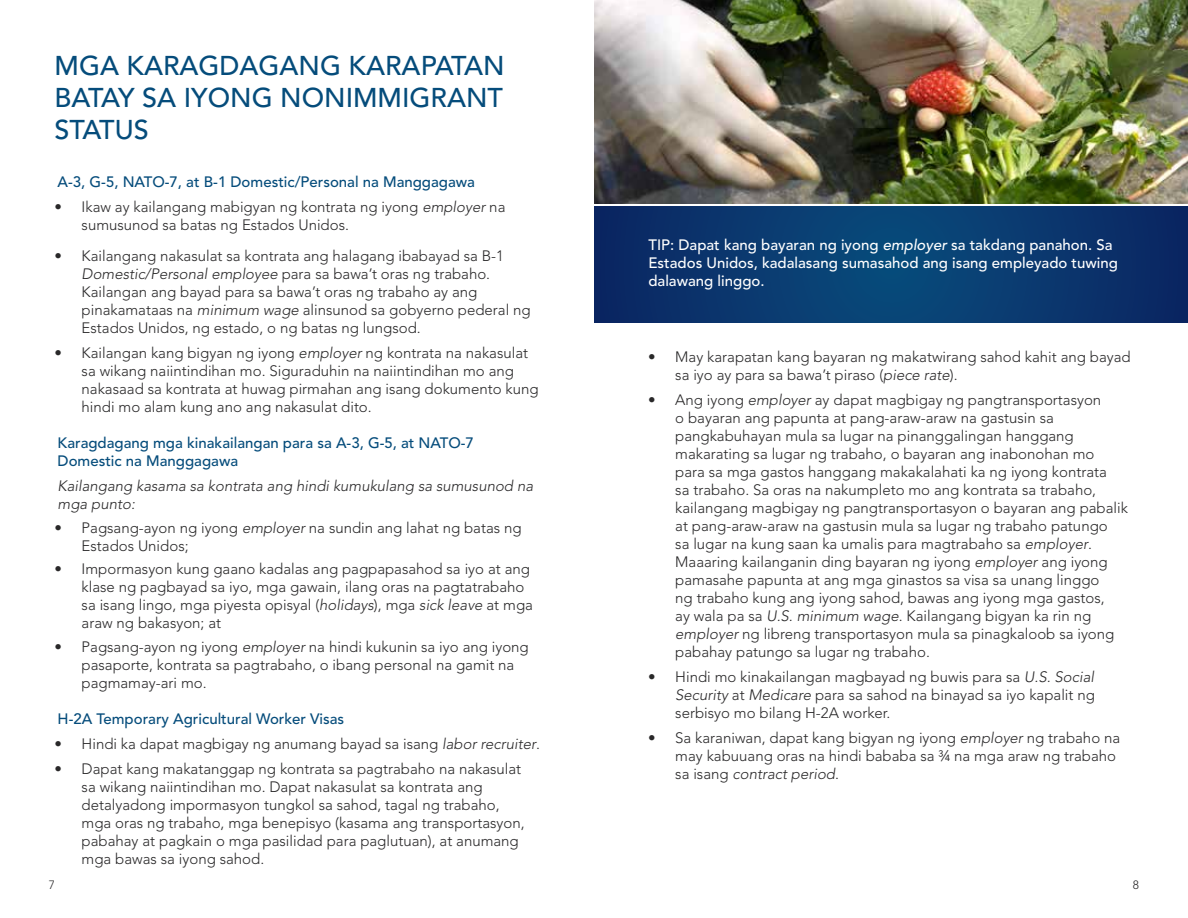
<style>
.page{position:relative;width:1188px;height:918px;background:#fff}
.page>*{position:absolute;margin:0;border:0;box-sizing:border-box;transform-origin:0 0}
.t1{font:500 27px/32.4px "Avenir";color:#054c7b;text-align:justify}
.t2{font:300 15px/18px "Avenir";color:#292829}
.t3{font:500 15px/18px "Avenir";color:#054c7b}
.t4{font:500 15px/18px "Avenir";color:#fff}
.t5{font:italic 300 15px/18px "Avenir";color:#292829}
.t6{font:300 12px "Avenir";color:#292829}
.s1{font-style:italic}
.s2{font-family:"Avenir LT Std";font-style:italic}
</style>
<div class="page">
<img style="left:594px;top:0;width:594px;height:204px">
<svg style="left:594px;top:207px;width:594px;height:116px;background:#09376e"></svg>
<h1 class="t1" style="left:55px;top:50px;width:452px">MGA KARAGDAGANG KARAPATAN BATAY SA IYONG NONIMMIGRANT STATUS</h1>
<p class="t3" style="left:58px;top:173px;width:419px">A-3, G-5, NATO-7, at B-1 Domestic/Personal na Manggagawa</p>
<p class="t2" style="left:82px;top:197px;width:425px;text-indent:-27px">• Ikaw ay kailangang mabigyan ng kontrata ng iyong <span class="s1">employer</span> na sumusunod sa batas ng Estados Unidos.</p>
<p class="t2" style="left:82px;top:247px;width:451px;text-indent:-27px">• Kailangang nakasulat sa kontrata ang halagang ibabayad sa B-1<br><span class="s1">Domestic/Personal employee</span> para sa bawa’t oras ng trabaho.<br>Kailangan ang bayad para sa bawa’t oras ng trabaho ay ang pinakamataas na <span class="s1">minimum wage</span> alinsunod sa gobyerno pederal ng Estados Unidos, ng estado, o ng batas ng lungsod.</p>
<p class="t2" style="left:82px;top:344px;width:458px;text-indent:-27px">• Kailangan kang bigyan ng iyong <span class="s1">employer</span> ng kontrata na nakasulat sa wikang naiintindihan mo. Siguraduhin na naiintindihan mo ang nakasaad sa kontrata at huwag pirmahan ang isang dokumento kung hindi mo alam kung ano ang nakasulat dito.</p>
<p class="t3" style="left:58px;top:434px;width:418px">Karagdagang mga kinakailangan para sa A-3, G-5, at NATO-7<br>Domestic na Manggagawa</p>
<p class="t5" style="left:58px;top:477px;width:477px">Kailangang kasama sa kontrata ang hindi kumukulang sa sumusunod na mga punto:</p>
<p class="t2" style="left:82px;top:518px;width:441px;text-indent:-27px">• Pagsang-ayon ng iyong <span class="s1">employer</span> na sundin ang lahat ng batas ng<br>Estados Unidos;</p>
<p class="t2" style="left:82px;top:560px;width:453px;text-indent:-27px">• Impormasyon kung gaano kadalas ang pagpapasahod sa iyo at ang klase ng pagbayad sa iyo, mga gawain, ilang oras na pagtatrabaho sa isang lingo, mga piyesta opisyal (<span class="s1">holidays</span>), mga <span class="s1">sick leave</span> at mga araw ng bakasyon; at</p>
<p class="t2" style="left:82px;top:638px;width:449px;text-indent:-27px">• Pagsang-ayon ng iyong <span class="s1">employer</span> na hindi kukunin sa iyo ang iyong pasaporte, kontrata sa pagtrabaho, o ibang personal na gamit na pagmamay-ari mo.</p>
<p class="t3" style="left:58px;top:710px;width:288px">H-2A Temporary Agricultural Worker Visas</p>
<p class="t2" style="left:55px;top:735px;width:487px">• Hindi ka dapat magbigay ng anumang bayad sa isang <span class="s1">labor recruiter</span>.</p>
<p class="t2" style="left:82px;top:760px;width:445px;text-indent:-27px">• Dapat kang makatanggap ng kontrata sa pagtrabaho na nakasulat sa wikang naiintindihan mo. Dapat nakasulat sa kontrata ang detalyadong impormasyon tungkol sa sahod, tagal ng trabaho, mga oras ng trabaho, mga benepisyo (kasama ang transportasyon, pabahay at pagkain o mga pasilidad para paglutuan), at anumang mga bawas sa iyong sahod.</p>
<p class="t4" style="left:648px;top:236px;width:471px">TIP: Dapat kang bayaran ng iyong <span class="s2">employer</span> sa takdang panahon. Sa<br>Estados Unidos, kadalasang sumasahod ang isang empleyado tuwing dalawang linggo.</p>
<p class="t2" style="left:675px;top:348px;width:457px;text-indent:-27px">• May karapatan kang bayaran ng makatwirang sahod kahit ang bayad sa iyo ay para sa bawa’t piraso (<span class="s1">piece rate</span>).</p>
<p class="t2" style="left:675px;top:391px;width:454px;text-indent:-27px">• Ang iyong <span class="s1">employer</span> ay dapat magbigay ng pangtransportasyon<br>o bayaran ang papunta at pang-araw-araw na gastusin sa pangkabuhayan mula sa lugar na pinanggalingan hanggang makarating sa lugar ng trabaho, o bayaran ang inabonohan mo<br>para sa mga gastos hanggang makakalahati ka ng iyong kontrata<br>sa trabaho. Sa oras na nakumpleto mo ang kontrata sa trabaho, kailangang magbigay ng pangtransportasyon o bayaran ang pabalik at pang-araw-araw na gastusin mula sa lugar ng trabaho patungo<br>sa lugar na kung saan ka umalis para magtrabaho sa <span class="s1">employer</span>.<br>Maaaring kailanganin ding bayaran ng iyong <span class="s1">employer</span> ang iyong pamasahe papunta at ang mga ginastos sa visa sa unang linggo<br>ng trabaho kung ang iyong sahod, bawas ang iyong mga gastos,<br>ay wala pa sa <span class="s1">U.S. minimum wage</span>. Kailangang bigyan ka rin ng <span class="s1">employer</span> ng libreng transportasyon mula sa pinagkaloob sa iyong pabahay patungo sa lugar ng trabaho.</p>
<p class="t2" style="left:675px;top:668px;width:421px;text-align:justify;text-indent:-27px">• Hindi mo kinakailangan magbayad ng buwis para sa <span class="s1">U.S. Social Security</span> at <span class="s1">Medicare</span> para sa sahod na binayad sa iyo kapalit ng serbisyo mo bilang H-2A worker.</p>
<p class="t2" style="left:675px;top:728px;width:446px;text-indent:-27px">• Sa karaniwan, dapat kang bigyan ng iyong <span class="s1">employer</span> ng trabaho na may kabuuang oras na hindi bababa sa ¾ na mga araw ng trabaho sa isang <span class="s1">contract period</span>.</p>
<p class="t6" style="left:49px;top:878px;width:8px">7</p>
<p class="t6" style="left:1133px;top:878px;width:8px">8</p>
</div>
